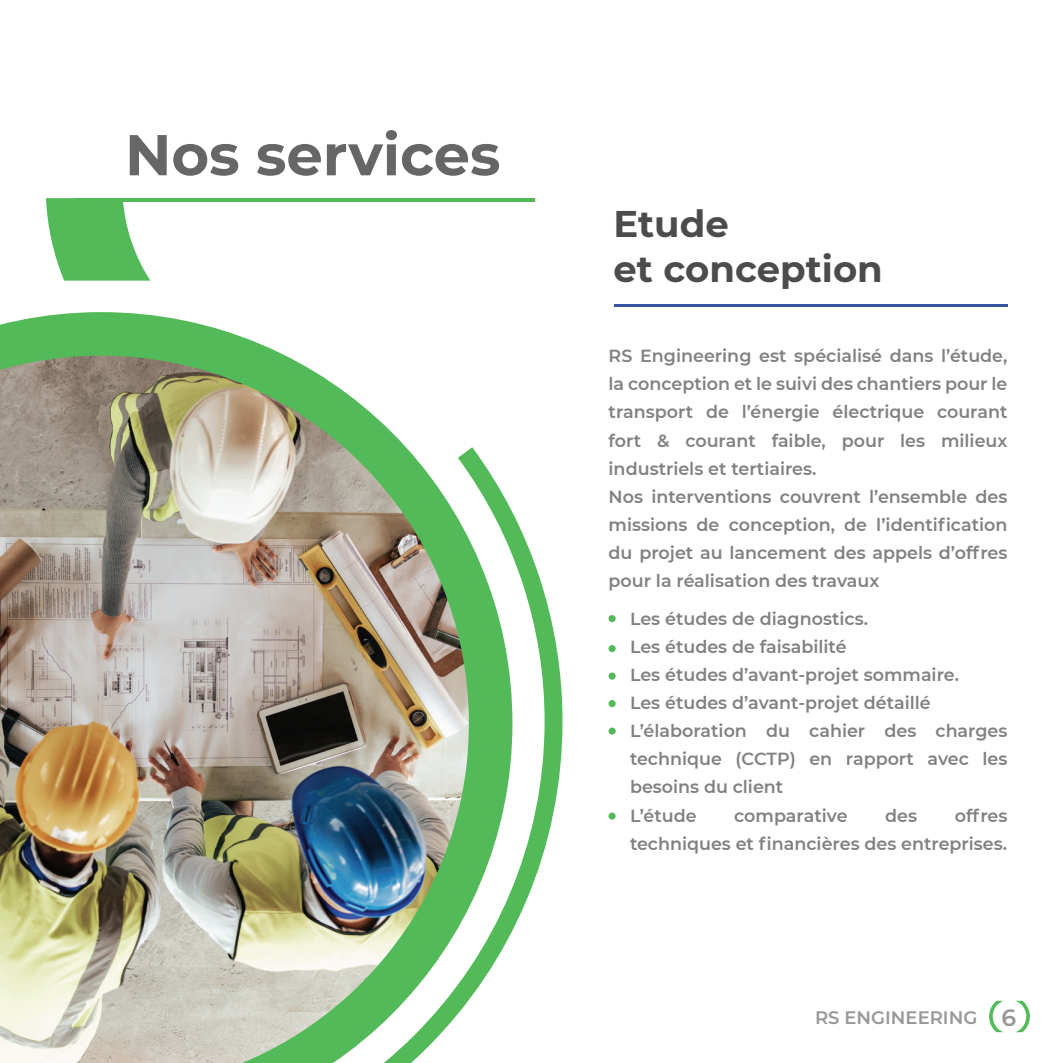
<style>
.page{position:relative;width:1063px;height:1063px;background:#fff}
.page>*{position:absolute;margin:0;border:0;box-sizing:border-box;transform-origin:0 0}
.t1{font:700 57.5px "Montserrat";color:#666}
.t2{font:700 37px/44.5px "Montserrat";color:#4c4c4c}
.t3{font:600 18px "Montserrat";color:#989898}
.t4{font:600 17.5px/28.2px "Montserrat";color:#808180}
.s1{font-size:23.5px}
</style>
<div class="page">
<svg style="left:0;top:312px;width:286px;height:44px;fill:#53ba59"></svg>
<svg style="left:469px;top:447px;width:94px;height:553px"></svg>
<div style="left:609px;top:615px;width:7px;height:7px;background:#53ba59;border-radius:50%"></div>
<div style="left:609px;top:645px;width:7px;height:7px;background:#53ba59;border-radius:50%"></div>
<div style="left:609px;top:673px;width:7px;height:7px;background:#53ba59;border-radius:50%"></div>
<div style="left:609px;top:700px;width:7px;height:7px;background:#53ba59;border-radius:50%"></div>
<div style="left:609px;top:728px;width:7px;height:7px;background:#53ba59;border-radius:50%"></div>
<div style="left:609px;top:813px;width:7px;height:7px;background:#53ba59;border-radius:50%"></div>
<hr style="left:614px;top:305px;width:394px;height:2px;background:#3554a2">
<svg style="left:46px;top:198px;width:104px;height:83px"></svg>
<hr style="left:76px;top:198px;width:459px;height:4px;background:#53ba59">
<img style="left:0;top:356px;width:469px;height:707px">
<svg style="left:989px;top:1001px;width:41px;height:31px"></svg>
<h1 class="t1" style="left:125px;top:113px;width:377px">Nos services</h1>
<h2 class="t2" style="left:614px;top:200px;width:271px">Etude<br>et conception</h2>
<p class="t4" style="left:609px;top:341px;width:400px">RS Engineering est spécialisé dans l’étude, la conception et le suivi des chantiers pour le transport de l’énergie électrique courant fort &amp; courant faible, pour les milieux industriels et tertiaires.<br>Nos interventions couvrent l’ensemble des missions de conception, de l’identification du projet au lancement des appels d’offres pour la réalisation des travaux</p>
<p class="t4" style="left:630px;top:603px;width:379px">Les études de diagnostics.<br>Les études de faisabilité<br>Les études d’avant-projet sommaire.<br>Les études d’avant-projet détaillé<br>L’élaboration du cahier des charges technique (CCTP) en rapport avec les besoins du client<br>L’étude</p>
<p class="t4" style="left:734px;top:801px;width:115px">comparative</p>
<p class="t4" style="left:885px;top:801px;width:33px">des</p>
<p class="t4" style="left:630px;top:801px;width:379px;text-align:right">offres<br>techniques et financières des entreprises.</p>
<p class="t3" style="left:815px;top:1005px;width:203px">RS ENGINEERING <span class="s1">6</span></p>
</div>
